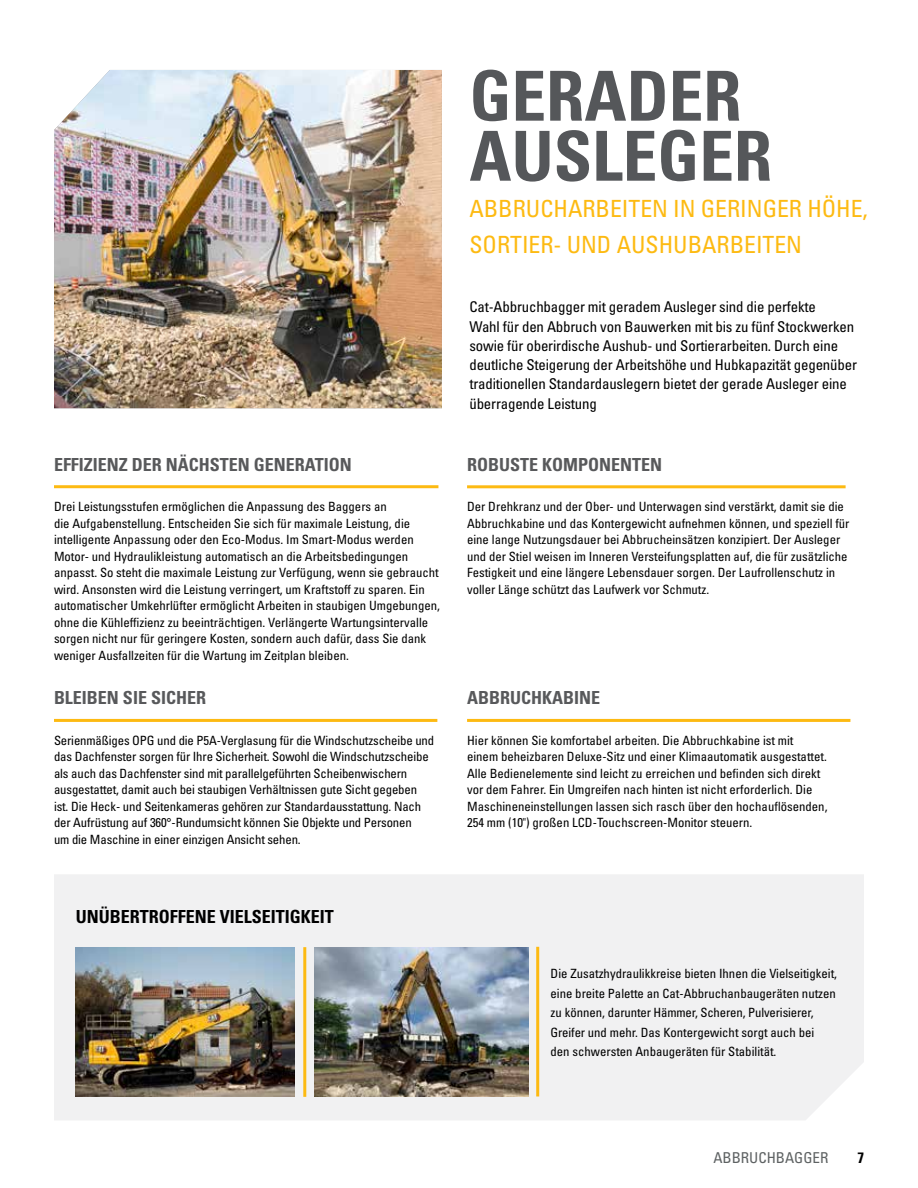
<style>
.page{position:relative;width:918px;height:1188px;background:#fff}
.page>*{position:absolute;margin:0;border:0;box-sizing:border-box;transform-origin:0 0}
.t1{font:69px/60px "Univers LTCYR 67 Bold Cond";color:#55575a}
.t2{font:condensed 23.7px/36px "Univers LTCYR 57";color:#fdba12}
.t3{font:18px "Univers LTCYR 67 Bold Cond";color:#58595b}
.t4{font:18px "Univers LTCYR 67 Bold Cond";color:#000}
.t5{font:condensed 15px "Univers LTCYR 57";color:#5e6263}
.t6{font:15px "Univers LTCYR 67 Bold Cond";color:#000}
.t7{font:condensed 14.85px/19.4px "Univers LTCYR 57";letter-spacing:-.01em;color:#000}
.t8{font:condensed 12.75px/16.5px "Univers LTCYR 57";color:#000}
</style>
<div class="page">
<div style="left:54px;top:875px;width:810px;height:245px;background:#f1f1f2"></div>
<hr style="left:54px;top:485px;width:384px;height:3px;background:#fdba12">
<hr style="left:467px;top:485px;width:379px;height:3px;background:#fdba12">
<hr style="left:54px;top:719px;width:383px;height:3px;background:#fdba12">
<hr style="left:467px;top:719px;width:383px;height:3px;background:#fdba12">
<img style="left:314px;top:947px;width:214px;height:150px">
<img style="left:54px;top:70px;width:388px;height:338px">
<img style="left:76px;top:947px;width:218px;height:150px">
<hr style="left:303px;top:947px;width:3px;height:150px;background:#fdba12">
<hr style="left:536px;top:947px;width:3px;height:149px;background:#fdba12">
<h1 class="t1" style="left:469px;top:65px;width:304px">GERADER<br>AUSLEGER</h1>
<h2 class="t2" style="left:469px;top:190px;width:400px">ABBRUCHARBEITEN IN GERINGER HÖHE,<br>SORTIER- UND AUSHUBARBEITEN</h2>
<p class="t7" style="left:469px;top:297px;width:389px">Cat-Abbruchbagger mit geradem Ausleger sind die perfekte<br>Wahl für den Abbruch von Bauwerken mit bis zu fünf Stockwerken sowie für oberirdische Aushub- und Sortierarbeiten. Durch eine deutliche Steigerung der Arbeitshöhe und Hubkapazität gegenüber traditionellen Standardauslegern bietet der gerade Ausleger eine überragende Leistung</p>
<h3 class="t3" style="left:54px;top:453px;width:299px">EFFIZIENZ DER NÄCHSTEN GENERATION</h3>
<h3 class="t3" style="left:467px;top:453px;width:197px">ROBUSTE KOMPONENTEN</h3>
<p class="t8" style="left:54px;top:498px;width:387px">Drei Leistungsstufen ermöglichen die Anpassung des Baggers an<br>die Aufgabenstellung. Entscheiden Sie sich für maximale Leistung, die intelligente Anpassung oder den Eco-Modus. Im Smart-Modus werden Motor- und Hydraulikleistung automatisch an die Arbeitsbedingungen anpasst. So steht die maximale Leistung zur Verfügung, wenn sie gebraucht wird. Ansonsten wird die Leistung verringert, um Kraftstoff zu sparen. Ein automatischer Umkehrlüfter ermöglicht Arbeiten in staubigen Umgebungen, ohne die Kühleffizienz zu beeinträchtigen. Verlängerte Wartungsintervalle sorgen nicht nur für geringere Kosten, sondern auch dafür, dass Sie dank weniger Ausfallzeiten für die Wartung im Zeitplan bleiben.</p>
<p class="t8" style="left:467px;top:498px;width:384px">Der Drehkranz und der Ober- und Unterwagen sind verstärkt, damit sie die Abbruchkabine und das Kontergewicht aufnehmen können, und speziell für eine lange Nutzungsdauer bei Abbrucheinsätzen konzipiert. Der Ausleger und der Stiel weisen im Inneren Versteifungsplatten auf, die für zusätzliche Festigkeit und eine längere Lebensdauer sorgen. Der Laufrollenschutz in voller Länge schützt das Laufwerk vor Schmutz.</p>
<h3 class="t3" style="left:54px;top:687px;width:154px">BLEIBEN SIE SICHER</h3>
<h3 class="t3" style="left:467px;top:687px;width:135px">ABBRUCHKABINE</h3>
<p class="t8" style="left:54px;top:732px;width:382px">Serienmäßiges OPG und die P5A-Verglasung für die Windschutzscheibe und das Dachfenster sorgen für Ihre Sicherheit. Sowohl die Windschutzscheibe als auch das Dachfenster sind mit parallelgeführten Scheibenwischern ausgestattet, damit auch bei staubigen Verhältnissen gute Sicht gegeben ist. Die Heck- und Seitenkameras gehören zur Standardausstattung. Nach der Aufrüstung auf 360°-Rundumsicht können Sie Objekte und Personen<br>um die Maschine in einer einzigen Ansicht sehen.</p>
<h3 class="t4" style="left:76px;top:906px;width:260px">UNÜBERTROFFENE VIELSEITIGKEIT</h3>
<p class="t8" style="left:467px;top:732px;width:362px">Hier können Sie komfortabel arbeiten. Die Abbruchkabine ist mit einem beheizbaren Deluxe-Sitz und einer Klimaautomatik ausgestattet.<br>Alle Bedienelemente sind leicht zu erreichen und befinden sich direkt vor dem Fahrer. Ein Umgreifen nach hinten ist nicht erforderlich. Die Maschineneinstellungen lassen sich rasch über den hochauflösenden, 254 mm (10") großen LCD-Touchscreen-Monitor steuern.</p>
<p class="t8" style="left:551px;top:964px;width:288px;line-height:19.5px">Die Zusatzhydraulikkreise bieten Ihnen die Vielseitigkeit, eine breite Palette an Cat-Abbruchanbaugeräten nutzen zu können, darunter Hämmer, Scheren, Pulverisierer, Greifer und mehr. Das Kontergewicht sorgt auch bei<br>den schwersten Anbaugeräten für Stabilität.</p>
<p class="t5" style="left:713px;top:1148px;width:117px">ABBRUCHBAGGER</p>
<p class="t6" style="left:857px;top:1148px;width:8px">7</p>
</div>
